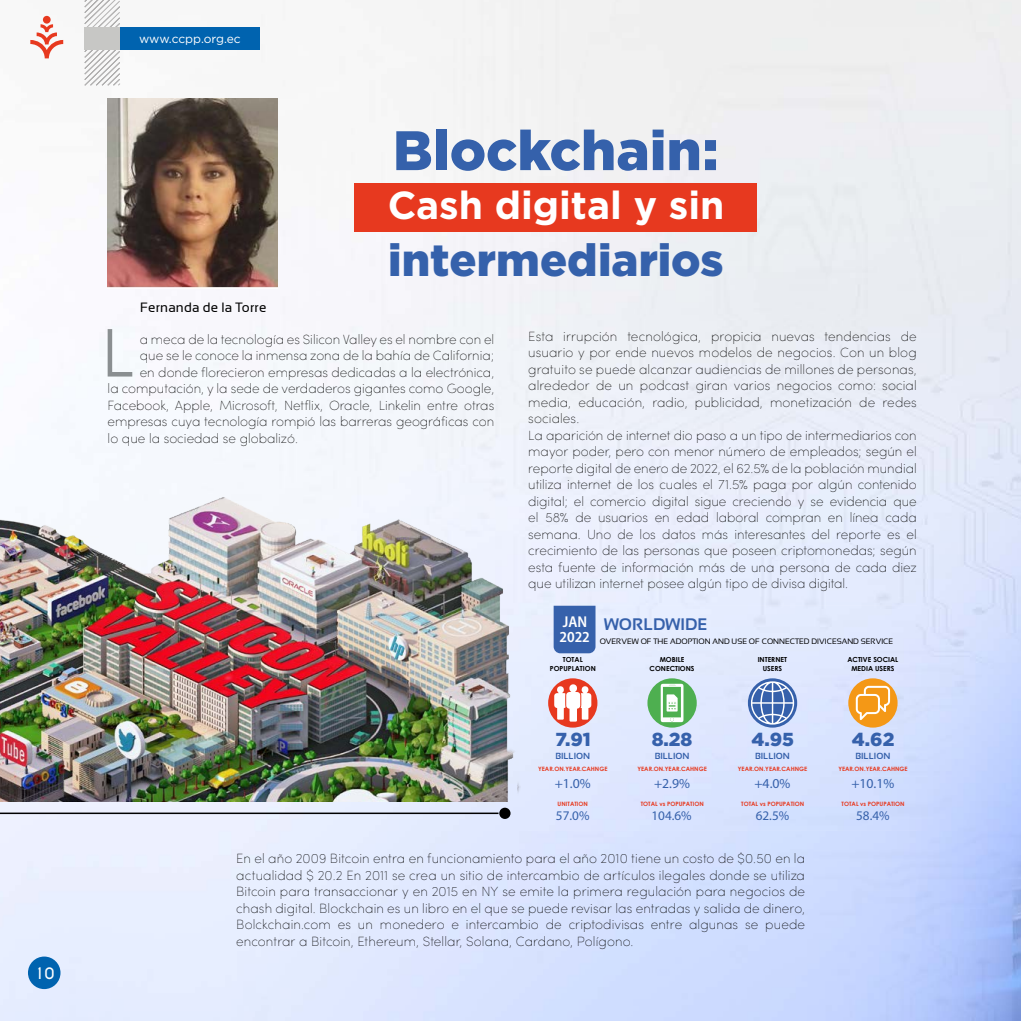
<style>
.page{position:relative;width:1021px;height:1021px;background:#fff}
.page>*{position:absolute;margin:0;border:0;box-sizing:border-box;transform-origin:0 0}
.t1{font:300 68.85px "Sofia Pro";color:#8a8f91}
.t2{font:900 55.5px "Gotham";color:#3561ab}
.t3{font:900 45px "Gotham";color:#3561ab}
.t4{font:700 39px "Gotham";color:#fff}
.t5{font:900 18.75px "Gotham";color:#3661ab}
.t6{font:700 16.65px "Sansation";color:#3661ab}
.t7{font:700 15px "Caviar Dreams";color:#fff}
.t8{font:13.8px "Myriad Pro";color:#3661ab}
.t9{font:13.5px "Sansation";letter-spacing:.005em;color:#000}
.t10{font:200 13.35px/16.5px "Sofia Pro";color:#000}
.t11{font:13.2px "Myriad Pro";color:#3661ab}
.t12{font:12px "Gotham";letter-spacing:-.005em;color:#fff}
.t13{font:700 8.85px "Sansation";color:#3661ab}
.t14{font:7.8px "Sansation";color:#000}
.t15{font:700 6.9px/8.7px "Century Gothic";color:#000;text-align:center}
.t16{font:700 6px "Century Gothic";color:#e7391f}
</style>
<div class="page">
<img style="left:0;top:0;width:1020px;height:1020px">
<img style="left:0;top:488px;width:520px;height:313px">
<div style="left:354px;top:183px;width:403px;height:48px;background:#e7391f"></div>
<hr style="left:0;top:812px;width:498px;height:2px;background:#000">
<div style="left:499px;top:807px;width:11px;height:12px;background:#000;border-radius:50%"></div>
<svg style="left:528px;top:605px;width:388px;height:226px;background:#dde6fd"></svg>
<div style="left:548px;top:678px;width:49px;height:49px;background:#e7391f;border-radius:50%"></div>
<svg style="left:554px;top:684px;width:37px;height:37px"></svg>
<div style="left:647px;top:678px;width:49px;height:49px;background:#4eaf50;border-radius:50%"></div>
<svg style="left:660px;top:683px;width:23px;height:39px"></svg>
<svg style="left:748px;top:678px;width:49px;height:49px"></svg>
<svg style="left:751px;top:681px;width:43px;height:43px;background:#7996c8"></svg>
<div style="left:848px;top:678px;width:49px;height:49px;background:#f49816;border-radius:50%"></div>
<svg style="left:855px;top:685px;width:35px;height:35px"></svg>
<img style="left:108px;top:98px;width:170px;height:190px">
<svg style="left:84px;top:0;width:37px;height:87px"></svg>
<div style="left:120px;top:27px;width:140px;height:23px;background:#0063af"></div>
<div style="left:84px;top:27px;width:36px;height:23px;background:#c7c7c5"></div>
<svg style="left:30px;top:24px;width:33px;height:34px"></svg>
<div style="left:43px;top:16px;width:8px;height:8px;background:#e7391f;border-radius:50%"></div>
<div style="left:28px;top:956px;width:32px;height:33px;background:#0063af;border-radius:50%"></div>
<div style="left:553px;top:605px;width:42px;height:48px;background:#3661ab"></div>
<p class="t7" style="left:34px;top:963px;width:21px">10</p>
<p class="t12" style="left:139px;top:31px;width:103px">www.ccpp.org.ec</p>
<p class="t9" style="left:140px;top:300px;width:128px">Fernanda de la Torre</p>
<h2 class="t2" style="left:393px;top:112px;width:327px">Blockchain:</h2>
<h3 class="t4" style="left:387px;top:183px;width:338px">Cash digital y sin</h3>
<h3 class="t3" style="left:388px;top:228px;width:337px">intermediarios</h3>
<h1 class="t1" style="left:101px;top:302px;width:35px">L</h1>
<p class="t10" style="left:140px;top:330px;width:356px">a meca de la tecnología es Silicon Valley es el nombre con el</p>
<p class="t10" style="left:140px;top:346px;width:356px">que se le conoce la inmensa zona de la bahía de California;</p>
<p class="t10" style="left:140px;top:363px;width:356px">en donde florecieron empresas dedicadas a la electrónica,</p>
<p class="t10" style="left:108px;top:379px;width:388px">la computación, y la sede de verdaderos gigantes como Google,</p>
<p class="t10" style="left:108px;top:396px;width:388px">Facebook, Apple, Microsoft, Netflix, Oracle, Linkelin entre otras</p>
<p class="t10" style="left:108px;top:412px;width:388px">empresas cuya tecnología rompió las barreras geográficas con</p>
<p class="t10" style="left:108px;top:429px;width:192px">lo que la sociedad se globalizó.</p>
<p class="t10" style="left:528px;top:327px;width:390px">Esta irrupción tecnológica, propicia nuevas tendencias de usuario y por ende nuevos modelos de negocios. Con un blog gratuito se puede alcanzar audiencias de millones de personas, alrededor de un podcast giran varios negocios como: social media, educación, radio, publicidad, monetización de redes sociales.<br>La aparición de internet dio paso a un tipo de intermediarios con mayor poder, pero con menor número de empleados; según el reporte digital de enero de 2022, el 62.5% de la población mundial utiliza internet de los cuales el 71.5% paga por algún contenido digital; el comercio digital sigue creciendo y se evidencia que el 58% de usuarios en edad laboral compran en línea cada semana. Uno de los datos más interesantes del reporte es el crecimiento de las personas que poseen criptomonedas; según esta fuente de información más de una persona de cada diez que utilizan internet posee algún tipo de divisa digital.</p>
<p class="t6" style="left:604px;top:615px;width:105px">WORLDWIDE</p>
<p class="t14" style="left:599px;top:636px;width:295px">OVERVEW OF THE ADOPTION AND USE OF CONNECTED DIVICESAND SERVICE</p>
<p class="t15" style="left:550px;top:655px;width:48px">TOTAL<br>POPUPLATION</p>
<p class="t15" style="left:649px;top:655px;width:46px">MOBILE<br>CONECTIONS</p>
<p class="t15" style="left:757px;top:655px;width:31px">INTERNET<br>USERS</p>
<p class="t15" style="left:847px;top:655px;width:52px">ACTIVE SOCIAL<br>MEDIA USERS</p>
<h3 class="t5" style="left:555px;top:726px;width:37px">7.91</h3>
<h3 class="t5" style="left:651px;top:726px;width:42px">8.28</h3>
<h3 class="t5" style="left:751px;top:726px;width:44px">4.95</h3>
<h3 class="t5" style="left:851px;top:726px;width:44px">4.62</h3>
<p class="t13" style="left:555px;top:751px;width:36px">BILLION</p>
<p class="t13" style="left:654px;top:751px;width:36px">BILLION</p>
<p class="t13" style="left:755px;top:751px;width:36px">BILLION</p>
<p class="t13" style="left:855px;top:751px;width:36px">BILLION</p>
<p class="t16" style="left:538px;top:764px;width:71px">YEAR.ON.YEAR.CAHNGE</p>
<p class="t16" style="left:637px;top:764px;width:71px">YEAR.ON.YEAR.CAHNGE</p>
<p class="t16" style="left:738px;top:764px;width:71px">YEAR.ON.YEAR.CAHNGE</p>
<p class="t16" style="left:838px;top:764px;width:71px">YEAR.ON.YEAR.CAHNGE</p>
<p class="t8" style="left:554px;top:775px;width:38px">+1.0%</p>
<p class="t8" style="left:654px;top:775px;width:38px">+2.9%</p>
<p class="t8" style="left:754px;top:775px;width:38px">+4.0%</p>
<p class="t8" style="left:851px;top:775px;width:45px">+10.1%</p>
<p class="t16" style="left:557px;top:799px;width:32px">UNITATION</p>
<p class="t16" style="left:640px;top:799px;width:65px">TOTAL vs POPUPATION</p>
<p class="t16" style="left:741px;top:799px;width:65px">TOTAL vs POPUPATION</p>
<p class="t16" style="left:841px;top:799px;width:65px">TOTAL vs POPUPATION</p>
<p class="t11" style="left:556px;top:807px;width:35px">57.0%</p>
<p class="t11" style="left:651px;top:807px;width:42px">104.6%</p>
<p class="t11" style="left:755px;top:807px;width:35px">62.5%</p>
<p class="t11" style="left:856px;top:807px;width:35px">58.4%</p>
<p class="t10" style="left:236px;top:849px;width:570px;text-align:justify">En el año 2009 Bitcoin entra en funcionamiento para el año 2010 tiene un costo de $0.50 en la actualidad $ 20.2 En 2011 se crea un sitio de intercambio de artículos ilegales donde se utiliza Bitcoin para transaccionar y en 2015 en NY se emite la primera regulación para negocios de chash digital. Blockchain es un libro en el que se puede revisar las entradas y salida de dinero, Bolckchain.com es un monedero e intercambio de criptodivisas entre algunas se puede encontrar a Bitcoin, Ethereum, Stellar, Solana, Cardano, Polígono.</p>
</div>
